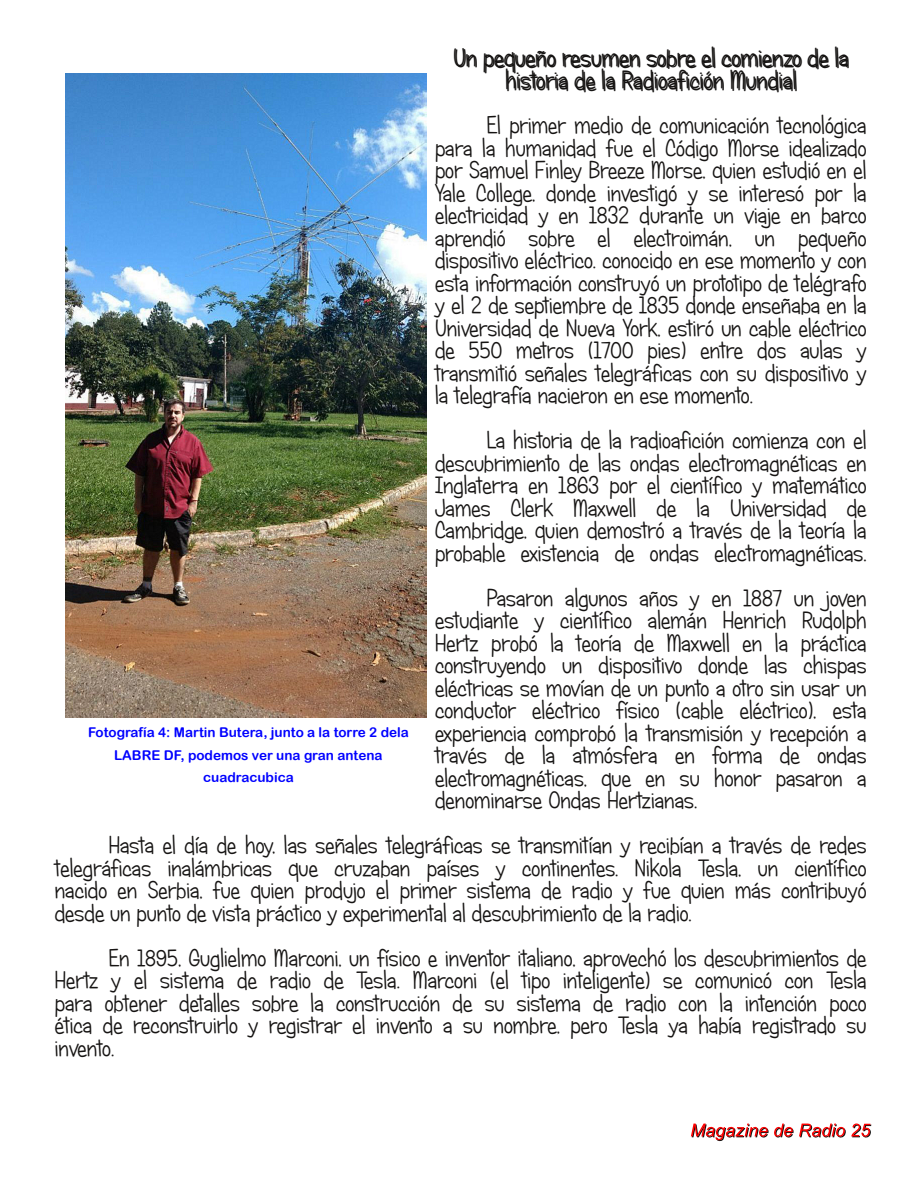
<style>
.page{position:relative;width:918px;height:1188px;background:#fff}
.page>*{position:absolute;margin:0;border:0;box-sizing:border-box;transform-origin:0 0}
.t1{font:25.5px/22.5px "Candy Round BTN";color:#161413;text-align:center}
.t2{font:24px/22.5px "Candy Round BTN";color:#161413;text-align:justify}
.t3{font:13.5px/22.5px "Arial Rounded MT Bold";color:#00f;text-align:center}
</style>
<div class="page">
<svg style="left:691px;top:1124px;width:180px;height:17px"></svg>
<img style="left:65px;top:74px;width:362px;height:643px">
<p class="t1" style="left:454px;top:48px;width:397px">Un pequeño resumen sobre el comienzo de la historia de la Radioafición Mundial</p>
<p class="t2" style="left:435px;top:114px;width:433px;text-indent:52px">El primer medio de comunicación tecnológica para la humanidad fue el Código Morse idealizado por Samuel Finley Breeze Morse, quien estudió en el Yale College, donde investigó y se interesó por la electricidad y en 1832 durante un viaje en barco aprendió sobre el electroimán, un pequeño dispositivo eléctrico. conocido en ese momento y con esta información construyó un prototipo de telégrafo y el 2 de septiembre de 1835 donde enseñaba en la Universidad de Nueva York, estiró un cable eléctrico de 550 metros (1700 pies) entre dos aulas y transmitió señales telegráficas con su dispositivo y la telegrafía nacieron en ese momento.</p>
<p class="t2" style="left:435px;top:429px;width:433px;text-indent:52px">La historia de la radioafición comienza con el descubrimiento de las ondas electromagnéticas en Inglaterra en 1863 por el científico y matemático James Clerk Maxwell de la Universidad de Cambridge, quien demostró a través de la teoría la probable existencia de ondas electromagnéticas.</p>
<p class="t2" style="left:435px;top:587px;width:433px;text-indent:52px">Pasaron algunos años y en 1887 un joven estudiante y científico alemán Henrich Rudolph Hertz probó la teoría de Maxwell en la práctica construyendo un dispositivo donde las chispas eléctricas se movían de un punto a otro sin usar un conductor eléctrico físico (cable eléctrico), esta experiencia comprobó la transmisión y recepción a través de la atmósfera en forma de ondas electromagnéticas, que en su honor pasaron a denominarse Ondas Hertzianas.</p>
<p class="t2" style="left:55px;top:834px;width:813px;text-indent:54px">Hasta el día de hoy, las señales telegráficas se transmitían y recibían a través de redes telegráficas inalámbricas que cruzaban países y continentes. Nikola Tesla, un científico nacido en Serbia, fue quien produjo el primer sistema de radio y fue quien más contribuyó desde un punto de vista práctico y experimental al descubrimiento de la radio.</p>
<p class="t2" style="left:55px;top:947px;width:813px;text-indent:54px">En 1895, Guglielmo Marconi, un físico e inventor italiano, aprovechó los descubrimientos de Hertz y el sistema de radio de Tesla. Marconi (el tipo inteligente) se comunicó con Tesla para obtener detalles sobre la construcción de su sistema de radio con la intención poco ética de reconstruirlo y registrar el invento a su nombre, pero Tesla ya había registrado su invento.</p>
<p class="t3" style="left:88px;top:721px;width:322px">Fotografía 4: Martin Butera, junto a la torre 2 dela<br>LABRE DF, podemos ver una gran antena cuadracubica</p>
</div>
